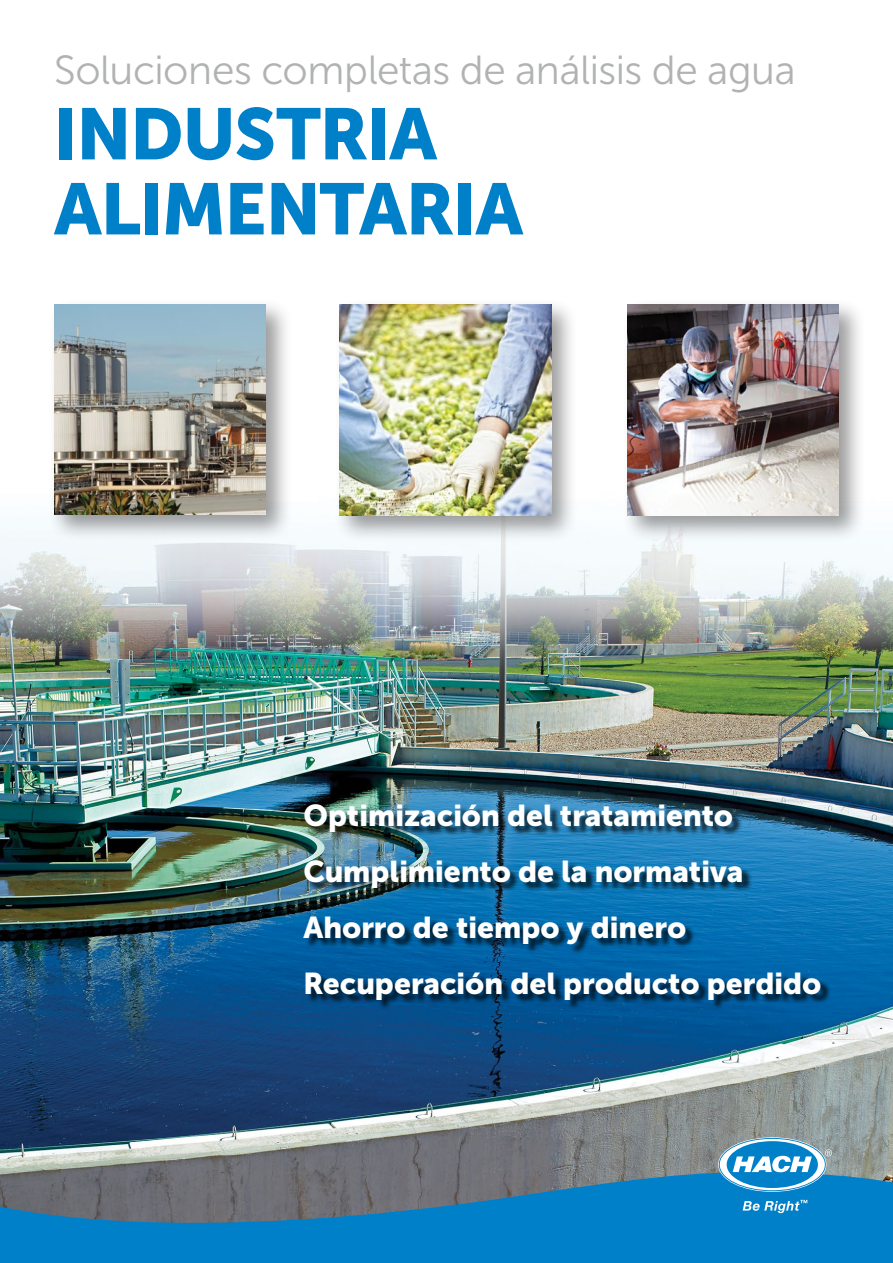
<style>
.page{position:relative;width:893px;height:1263px;background:#fff}
.page>*{position:absolute;margin:0;border:0;box-sizing:border-box;transform-origin:0 0}
.t1{font:72px/75px "Museo Sans Cyrl 900";letter-spacing:-.01em;color:#0080c8}
.t2{font:40.5px "Museo Sans Cyrl 300";letter-spacing:-.01em;color:#b1b2b3}
.t3{font:30px/55.8px "Museo Sans Cyrl 900";color:#fff}
</style>
<div class="page">
<img style="left:0;top:530px;width:893px;height:639px">
<div style="left:621px;top:298px;width:245px;height:245px;background:#000;opacity:.4"></div>
<img style="left:628px;top:304px;width:211px;height:211px">
<div style="left:333px;top:298px;width:246px;height:245px;background:#000;opacity:.4"></div>
<img style="left:340px;top:304px;width:211px;height:211px">
<div style="left:48px;top:298px;width:245px;height:244px;background:#000;opacity:.4"></div>
<img style="left:54px;top:304px;width:211px;height:210px">
<svg style="left:0;top:1169px;width:893px;height:94px;background:#257aab"></svg>
<svg style="left:720px;top:1139px;width:112px;height:51px"></svg>
<svg style="left:743px;top:1200px;width:64px;height:13px"></svg>
<div style="left:305px;top:806px;width:526px;height:204px;background:#000;opacity:.75"></div>
<h2 class="t2" style="left:54px;top:49px;width:743px">Soluciones completas de análisis de agua</h2>
<h1 class="t1" style="left:54px;top:97px;width:471px">INDUSTRIA<br>ALIMENTARIA</h1>
<p class="t3" style="left:303px;top:788px;width:520px">Optimización del tratamiento<br>Cumplimiento de la normativa<br>Ahorro de tiempo y dinero<br>Recuperación del producto perdido</p>
</div>
